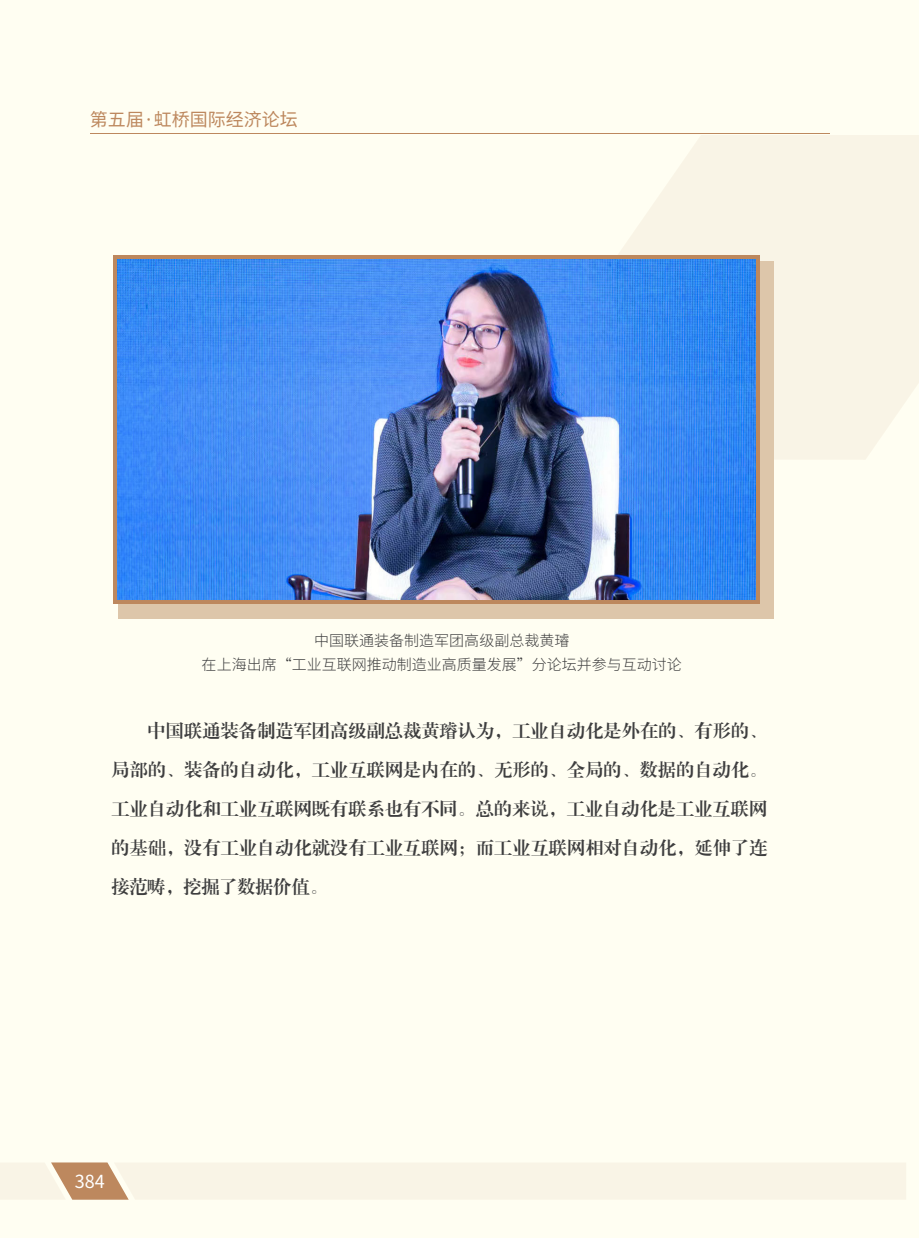
<style>
.page{position:relative;width:919px;height:1238px;background:#fff}
.page>*{position:absolute;margin:0;border:0;box-sizing:border-box;transform-origin:0 0}
.t1{font:18px/39px "FZXBSK GBK1 0";letter-spacing:.015em;color:#3e3e3f;text-align:justify}
.t2{font:18px "Source Han Sans CN";color:#bd885e}
.t3{font:18px "Source Han Sans CN";color:#fff}
.t4{font:300 15px "Source Han Sans CN";color:#3e3e3f}
</style>
<div class="page">
<div style="left:0;top:0;width:918px;height:1237px;background:#fffef2"></div>
<svg style="left:618px;top:135px;width:300px;height:325px;fill:#f9f4e6"></svg>
<hr style="left:90px;top:133px;width:738px;height:1px;background:#bd885e">
<svg style="left:0;top:1162px;width:906px;height:37px"></svg>
<div style="left:118px;top:261px;width:655px;height:357px;background:#ddc6aa"></div>
<div style="left:113px;top:255px;width:646px;height:349px;background:#bd885e"></div>
<img style="left:117px;top:259px;width:638px;height:340px">
<p class="t2" style="left:90px;top:110px;width:209px">第五届·虹桥国际经济论坛</p>
<p class="t4" style="left:314px;top:632px;width:257px">中国联通装备制造军团高级副总裁黄璿</p>
<p class="t4" style="left:202px;top:656px;width:482px">在上海出席“工业互联网推动制造业高质量发展”分论坛并参与互动讨论</p>
<p class="t1" style="left:111px;top:711px;width:657px;text-indent:36px">中国联通装备制造军团高级副总裁黄璿认为，工业自动化是外在的、有形的、局部的、装备的自动化，工业互联网是内在的、无形的、全局的、数据的自动化。工业自动化和工业互联网既有联系也有不同。总的来说，工业自动化是工业互联网的基础，没有工业自动化就没有工业互联网；而工业互联网相对自动化，延伸了连接范畴，挖掘了数据价值。</p>
<p class="t3" style="left:75px;top:1171px;width:31px">384</p>
</div>
